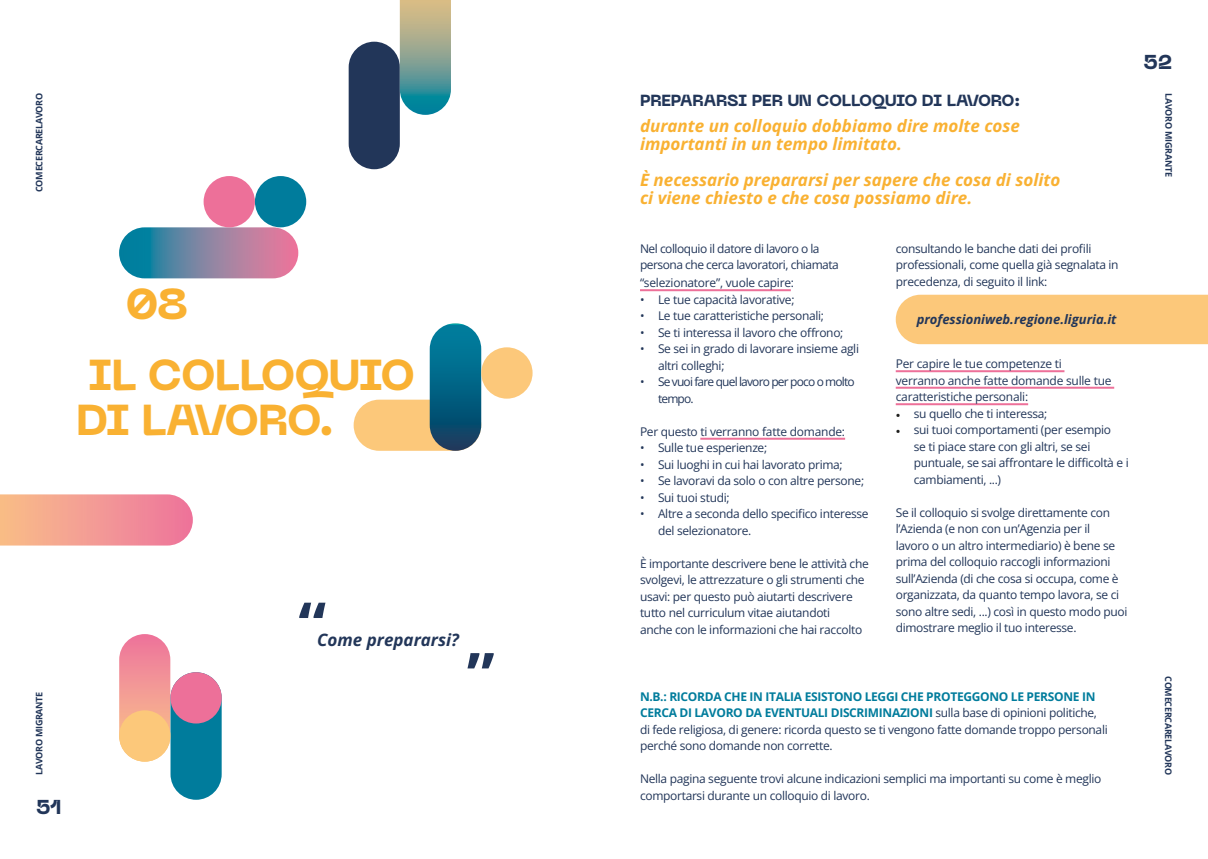
<style>
.page{position:relative;width:1208px;height:859px;background:#fff}
.page>*{position:absolute;margin:0;border:0;box-sizing:border-box;transform-origin:0 0}
.t1{font:700 62.7px "Open Sans";color:#223659}
.t2{font:800 43px "Neue Machina";letter-spacing:-.035em;color:#f9b132}
.t3{font:800 43px "Neue Machina";letter-spacing:-.06em;color:#f9b132}
.t4{font:800 20px "Neue Machina";color:#223659}
.t5{font:italic 700 17px/18px "Open Sans";color:#f9b132}
.t6{font:italic 700 17px "Open Sans";color:#223659}
.t7{font:800 16px "Neue Machina";letter-spacing:-.02em;color:#223659}
.t8{font:italic 700 13px "Open Sans";color:#223659}
.t9{font:12px/16.5px "Open Sans";letter-spacing:-.025em;color:#223659}
.t10{font:12px/16.5px "Open Sans";letter-spacing:-.07em;color:#223659}
.t11{font:700 9px "Open Sans";letter-spacing:-.03em;color:#223659}
.s1{font-family:"Minion Pro";color:#1d1d1b}
.s2{font-weight:700;color:#007c9c}
</style>
<div class="page">
<svg style="left:119px;top:227px;width:179px;height:51px;background:#7f82a1"></svg>
<div style="left:349px;top:42px;width:51px;height:127px;background:#223659;border-radius:26px"></div>
<div style="left:354px;top:400px;width:127px;height:51px;background:#fcc87a;border-radius:26px"></div>
<svg style="left:430px;top:323px;width:51px;height:128px;background:#056182"></svg>
<div style="left:204px;top:176px;width:51px;height:51px;background:#ed7099;border-radius:50%"></div>
<div style="left:255px;top:176px;width:51px;height:51px;background:#007c9c;border-radius:50%"></div>
<div style="left:481px;top:347px;width:51px;height:52px;background:#fcc87a;border-radius:50%"></div>
<svg style="left:119px;top:634px;width:51px;height:128px;background:#f19297"></svg>
<div style="left:170px;top:672px;width:52px;height:128px;background:#007c9c;border-radius:26px"></div>
<div style="left:119px;top:710px;width:51px;height:52px;background:#fcc87a;border-radius:50%"></div>
<div style="left:170px;top:672px;width:52px;height:51px;background:#ed7099;border-radius:50%"></div>
<svg style="left:400px;top:0;width:51px;height:115px;background:#86a796"></svg>
<svg style="left:0;top:494px;width:193px;height:51px;background:#f39d97"></svg>
<hr style="left:640px;top:289px;width:151px;height:2px;background:#ed7099">
<hr style="left:700px;top:438px;width:145px;height:2px;background:#ed7099">
<hr style="left:895px;top:370px;width:169px;height:2px;background:#ed7099">
<hr style="left:895px;top:387px;width:219px;height:2px;background:#ed7099">
<hr style="left:895px;top:403px;width:133px;height:2px;background:#ed7099">
<div style="left:895px;top:295px;width:313px;height:49px;background:#fcc87a"></div>
<p class="t11" style="left:33px;top:192px;width:101px;rotate:-90deg">COMECERCARELAVORO</p>
<p class="t2" style="left:126px;top:276px;width:63px">08</p>
<p class="t2" style="left:88px;top:347px;width:329px">IL COLLOQUIO</p>
<p class="t3" style="left:76px;top:392px;width:260px">DI LAVORO.</p>
<p class="t11" style="left:33px;top:775px;width:85px;rotate:-90deg">LAVORO MIGRANTE</p>
<h3 class="t4" style="left:36px;top:794px;width:27px">51</h3>
<p class="t1" style="left:298px;top:582px;width:29px">“</p>
<p class="t6" style="left:317px;top:627px;width:143px">Come prepararsi?</p>
<p class="t1" style="left:467px;top:632px;width:29px">”</p>
<p class="t7" style="left:640px;top:90px;width:382px">PREPARARSI PER UN COLLOQUIO DI LAVORO:</p>
<p class="t5" style="left:640px;top:116px;width:381px">durante un colloquio dobbiamo dire molte cose importanti in un tempo limitato.</p>
<p class="t5" style="left:640px;top:170px;width:422px">È necessario prepararsi per sapere che cosa di solito</p>
<p class="t5" style="left:640px;top:188px;width:334px">ci viene chiesto e che cosa possiamo dire.</p>
<p class="t9" style="left:640px;top:240px;width:200px">Nel colloquio il datore di lavoro o la persona che cerca lavoratori, chiamata</p>
<p class="t9" style="left:640px;top:274px;width:155px">“selezionatore”, vuole capire:</p>
<p class="t9" style="left:640px;top:291px;width:156px">• Le tue capacità lavorative;</p>
<p class="t9" style="left:640px;top:307px;width:185px">• Le tue caratteristiche personali;</p>
<p class="t9" style="left:640px;top:324px;width:205px">• Se ti interessa il lavoro che offrono;</p>
<p class="t9" style="left:658px;top:340px;width:202px;text-indent:-18px">• Se sei in grado di lavorare insieme agli altri colleghi;</p>
<p class="t10" style="left:658px;top:373px;width:198px;text-indent:-18px">• Se vuoi fare quel lavoro per poco o molto tempo.</p>
<p class="t9" style="left:640px;top:423px;width:207px">Per questo ti verranno fatte domande:</p>
<p class="t9" style="left:640px;top:439px;width:129px">• Sulle tue esperienze;</p>
<p class="t9" style="left:640px;top:456px;width:204px">• Sui luoghi in cui hai lavorato prima;</p>
<p class="t9" style="left:640px;top:472px;width:226px">• Se lavoravi da solo o con altre persone;</p>
<p class="t9" style="left:640px;top:489px;width:91px">• Sui tuoi studi;</p>
<p class="t9" style="left:658px;top:505px;width:212px;text-indent:-18px">• Altre a seconda dello specifico interesse del selezionatore.</p>
<p class="t9" style="left:640px;top:555px;width:230px">È importante descrivere bene le attività che svolgevi, le attrezzature o gli strumenti che usavi: per questo può aiutarti descrivere tutto nel curriculum vitae aiutandoti<br>anche con le informazioni che hai raccolto</p>
<p class="t9" style="left:895px;top:240px;width:224px">consultando le banche dati dei profili professionali, come quella già segnalata in precedenza, di seguito il link:</p>
<p class="t8" style="left:916px;top:310px;width:201px">professioniweb.regione.liguria.it</p>
<p class="t9" style="left:895px;top:355px;width:217px">Per capire le tue competenze ti verranno anche fatte domande sulle tue caratteristiche personali:</p>
<p class="t9" style="left:895px;top:405px;width:153px"><span class="s1">•</span> su quello che ti interessa;</p>
<p class="t9" style="left:913px;top:421px;width:216px;text-indent:-18px"><span class="s1">•</span> sui tuoi comportamenti (per esempio<br>se ti piace stare con gli altri, se sei puntuale, se sai affrontare le difficoltà e i cambiamenti, ...)</p>
<p class="t9" style="left:895px;top:504px;width:233px">Se il colloquio si svolge direttamente con l’Azienda (e non con un’Agenzia per il<br>lavoro o un altro intermediario) è bene se prima del colloquio raccogli informazioni sull’Azienda (di che cosa si occupa, come è organizzata, da quanto tempo lavora, se ci sono altre sedi, ...) così in questo modo puoi dimostrare meglio il tuo interesse.</p>
<h3 class="t4" style="left:1143px;top:49px;width:30px">52</h3>
<p class="t11" style="left:1174px;top:93px;width:85px;rotate:90deg">LAVORO MIGRANTE</p>
<p class="t9" style="left:640px;top:688px;width:469px"><span class="s2">N.B.: RICORDA CHE IN ITALIA ESISTONO LEGGI CHE PROTEGGONO LE PERSONE IN CERCA DI LAVORO DA EVENTUALI DISCRIMINAZIONI</span> sulla base di opinioni politiche, di fede religiosa, di genere: ricorda questo se ti vengono fatte domande troppo personali perché sono domande non corrette.</p>
<p class="t9" style="left:640px;top:770px;width:463px">Nella pagina seguente trovi alcune indicazioni semplici ma importanti su come è meglio comportarsi durante un colloquio di lavoro.</p>
<p class="t11" style="left:1174px;top:676px;width:101px;rotate:90deg">COMECERCARELAVORO</p>
</div>
